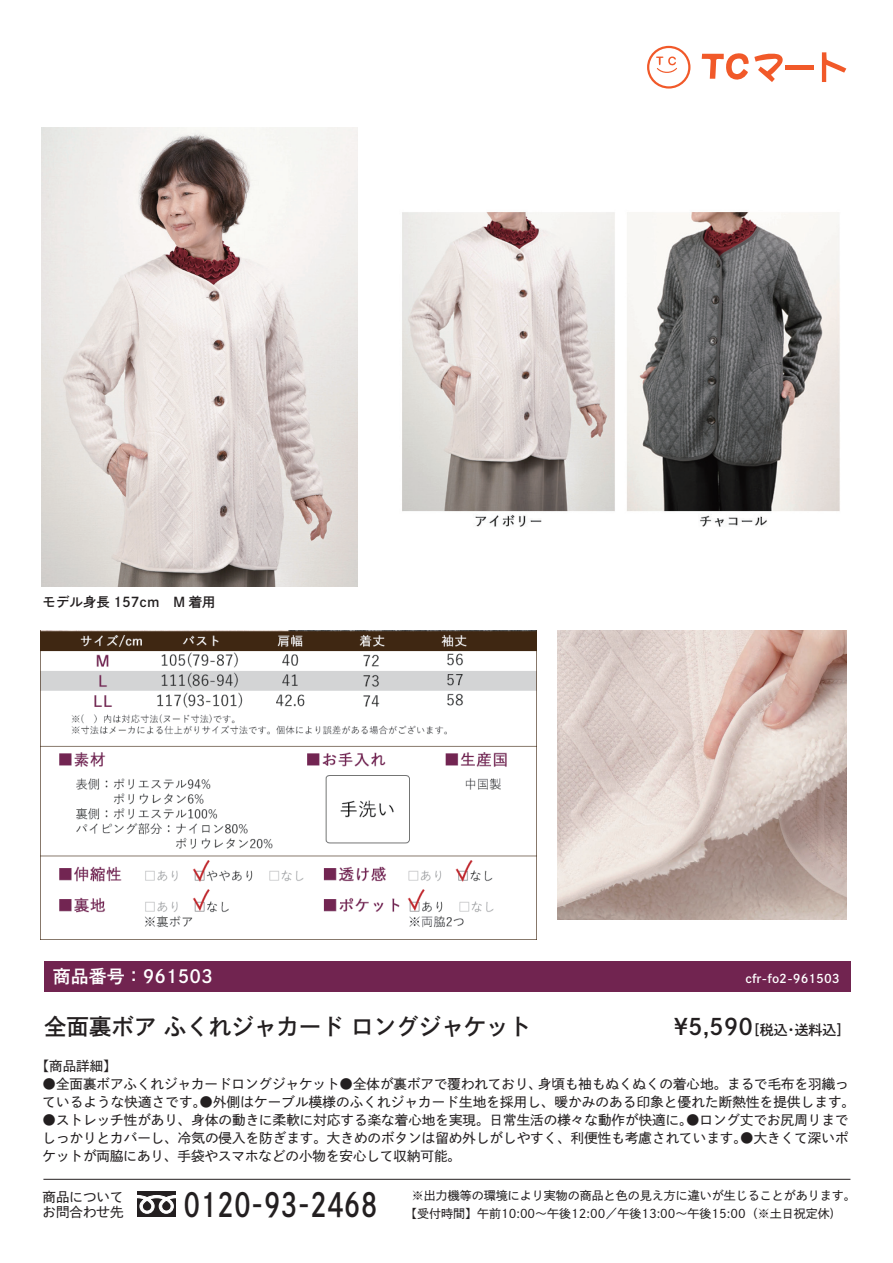
<style>
.page{position:relative;width:893px;height:1263px;background:#fff}
.page>*{position:absolute;margin:0;border:0;box-sizing:border-box;transform-origin:0 0}
.t1{font:32.55px "DNP Shuei Go Kin Std B";color:#231f20;scale:.8 1}
.t2{font:22.5px "DNP Shuei Go Kin Std B";color:#231f20}
.t3{font:18px "DNP Shuei Go Kin Std B";color:#fff}
.t4{font:13.95px "DNP Shuei Go Kin Std B";color:#231f20}
.t5{font:13.5px/18px "DNP Shuei Go Kin Std M";color:#231f20}
.t6{font:13.5px "DNP Shuei Go Kin Std B";color:#231f20}
.t7{font:12px "DNP Shuei Go Kin Std M";color:#231f20}
.t8{font:12px "DNP Shuei Go Kin Std B";color:#fff}
.s1{font-size:22.5px}
</style>
<div class="page">
<img style="left:402px;top:212px;width:438px;height:315px">
<img style="left:557px;top:630px;width:289px;height:289px">
<img style="left:40px;top:630px;width:496px;height:310px">
<img style="left:41px;top:128px;width:317px;height:458px">
<div style="left:44px;top:961px;width:806px;height:31px;background:#712450"></div>
<div style="left:137px;top:1191px;width:39px;height:26px;background:#231f20"></div>
<svg style="left:137px;top:1195px;width:39px;height:19px"></svg>
<hr style="left:43px;top:1179px;width:807px;height:1px;background:#231f20">
<svg style="left:822px;top:52px;width:24px;height:30px"></svg>
<svg style="left:702px;top:53px;width:81px;height:29px"></svg>
<div style="left:785px;top:65px;width:28px;height:5px;background:#f15929"></div>
<svg style="left:647px;top:46px;width:43px;height:43px"></svg>
<div style="left:649px;top:48px;width:39px;height:38px;background:#fff;border-radius:50%"></div>
<svg style="left:656px;top:56px;width:21px;height:17px"></svg>
<p class="t6" style="left:43px;top:592px;width:175px">モデル身長 157cm　M 着用</p>
<h3 class="t3" style="left:53px;top:964px;width:161px">商品番号：961503</h3>
<p class="t8" style="left:745px;top:970px;width:96px">cfr-fo2-961503</p>
<h2 class="t2" style="left:44px;top:1011px;width:489px">全面裏ボア ふくれジャカード ロングジャケット</h2>
<p class="t4" style="left:674px;top:1020px;width:178px"><span class="s1">¥5,590</span>［税込・送料込］</p>
<p class="t5" style="left:36px;top:1057px;width:82px">【商品詳細】</p>
<p class="t5" style="left:43px;top:1075px;width:814px">●全面裏ボアふくれジャカードロングジャケット●全体が裏ボアで覆われており、身頃も袖もぬくぬくの着心地。まるで毛布を羽織っているような快適さです。●外側はケーブル模様のふくれジャカード生地を採用し、暖かみのある印象と優れた断熱性を提供します。</p>
<p class="t5" style="left:43px;top:1111px;width:808px;text-align:justify">●ストレッチ性があり、身体の動きに柔軟に対応する楽な着心地を実現。日常生活の様々な動作が快適に。●ロング丈でお尻周りまでしっかりとカバーし、冷気の侵入を防ぎます。大きめのボタンは留め外しがしやすく、利便性も考慮されています。●大きくて深いポケットが両脇にあり、手袋やスマホなどの小物を安心して収納可能。</p>
<p class="t5" style="left:43px;top:1189px;width:82px;line-height:15px">商品についてお問合わせ先</p>
<h1 class="t1" style="left:184px;top:1182px;width:244px">0120-93-2468</h1>
<p class="t7" style="left:412px;top:1188px;width:445px">※出力機等の環境により実物の商品と色の見え方に違いが生じることがあります。</p>
<p class="t7" style="left:411px;top:1205px;width:436px">【受付時間】午前10:00～午後12:00／午後13:00～午後15:00（※土日祝定休)　</p>
</div>
